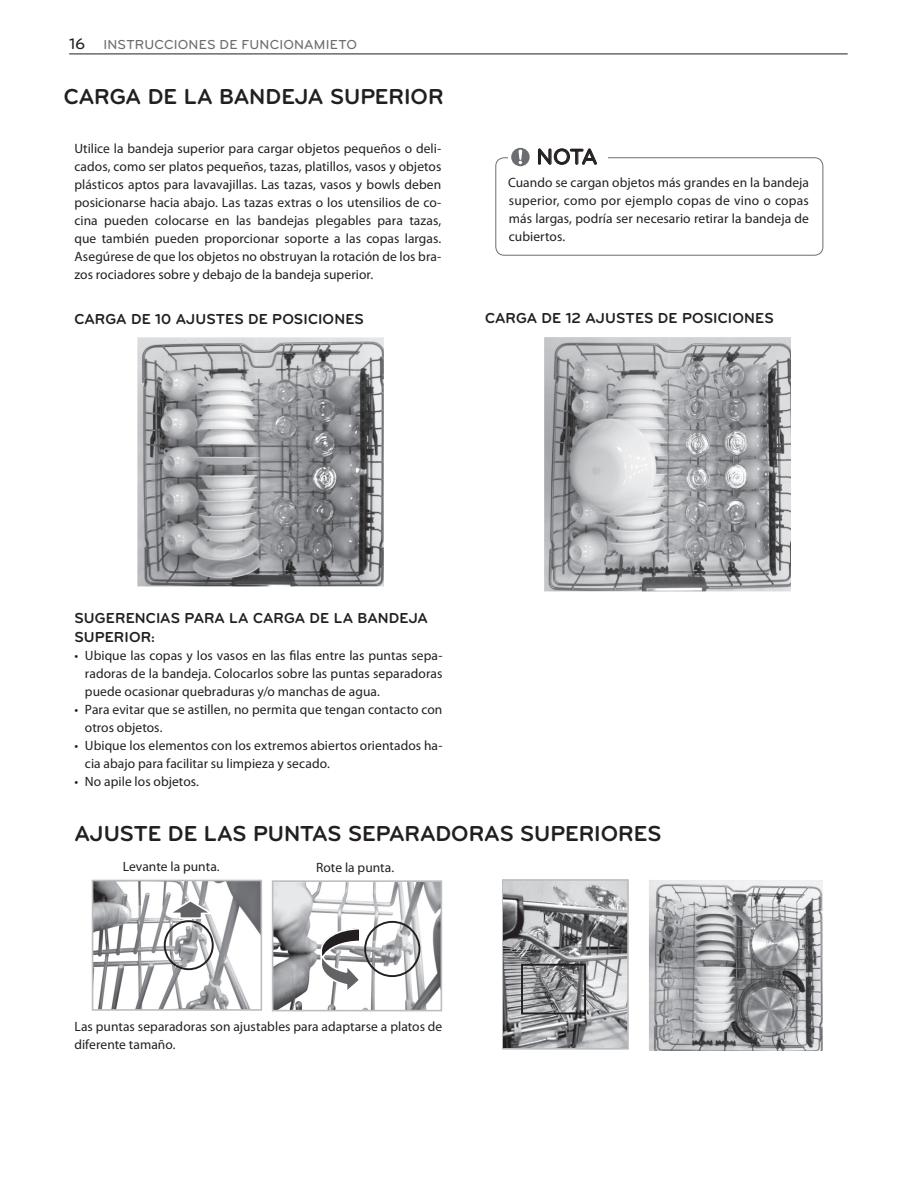
<style>
.page{position:relative;width:919px;height:1191px;background:#fff}
.page>*{position:absolute;margin:0;border:0;box-sizing:border-box;transform-origin:0 0}
.t1{font:700 22.5px "Bryant LG";color:#231f20}
.t2{font:500 22.5px "Bryant LG";color:#231f20}
.t3{font:700 15px/19.5px "Bryant LG";letter-spacing:.01em;color:#231f20}
.t4{font:13.5px/18px "Myriad Pro";letter-spacing:.005em;color:#231f20;text-align:justify}
.t5{font:500 13.5px "Bryant LG";letter-spacing:.015em;color:#6c6d70}
.s1{font-size:15.75px;color:#231f20}
</style>
<div class="page">
<hr style="left:103px;top:54px;width:744px;height:1px;background:#231f20">
<hr style="left:69px;top:54px;width:34px;height:1px;background:#231f20">
<img style="left:95px;top:882px;width:164px;height:125px">
<div style="left:92px;top:879px;width:170px;height:131px;border:2px solid #bcbdc0"></div>
<div style="left:164px;top:920px;width:50px;height:50px;border:2px solid #231f20;border-radius:50%"></div>
<svg style="left:168px;top:899px;width:49px;height:20px"></svg>
<img style="left:275px;top:883px;width:164px;height:125px">
<div style="left:272px;top:880px;width:170px;height:131px;border:2px solid #bcbdc0"></div>
<div style="left:364px;top:921px;width:56px;height:56px;border:2px solid #231f20;border-radius:50%"></div>
<svg style="left:319px;top:927px;width:43px;height:65px"></svg>
<img style="left:505px;top:882px;width:120px;height:164px">
<div style="left:502px;top:879px;width:126px;height:170px;border:2px solid #bcbdc0"></div>
<div style="left:521px;top:963px;width:65px;height:51px;border:2px solid #231f20"></div>
<div style="left:495px;top:157px;width:328px;height:99px;border:1px solid #6c6d70;border-radius:9px"></div>
<div style="left:508px;top:145px;width:100px;height:29px;background:#fff"></div>
<svg style="left:511px;top:148px;width:18px;height:18px"></svg>
<svg style="left:538px;top:149px;width:58px;height:16px"></svg>
<img style="left:137px;top:337px;width:246px;height:249px">
<img style="left:544px;top:337px;width:246px;height:254px">
<img style="left:649px;top:880px;width:173px;height:170px">
<p class="t5" style="left:69px;top:36px;width:289px"><span class="s1">16</span> INSTRUCCIONES DE FUNCIONAMIETO</p>
<h1 class="t1" style="left:64px;top:82px;width:381px">CARGA DE LA BANDEJA SUPERIOR</h1>
<p class="t4" style="left:74px;top:139px;width:368px">Utilice la bandeja superior para cargar objetos pequeños o deli&shy;cados, como ser platos pequeños, tazas, platillos, vasos y objetos plásticos aptos para lavavajillas. Las tazas, vasos y bowls deben posicionarse hacia abajo. Las tazas extras o los utensilios de co&shy;cina pueden colocarse en las bandejas plegables para tazas, que también pueden proporcionar soporte a las copas largas.<br>Asegúrese de que los objetos no obstruyan la rotación de los bra&shy;zos rociadores sobre y debajo de la bandeja superior.</p>
<p class="t3" style="left:74px;top:309px;width:291px">CARGA DE 10 AJUSTES DE POSICIONES</p>
<h1 class="t2" style="left:536px;top:143px;width:62px">NOTA</h1>
<p class="t4" style="left:508px;top:174px;width:302px">Cuando se cargan objetos más grandes en la bandeja superior, como por ejemplo copas de vino o copas más largas, podría ser necesario retirar la bandeja de cubiertos.</p>
<p class="t3" style="left:485px;top:308px;width:290px">CARGA DE 12 AJUSTES DE POSICIONES</p>
<p class="t3" style="left:74px;top:608px;width:355px">SUGERENCIAS PARA LA CARGA DE LA BANDEJA<br>SUPERIOR:</p>
<p class="t4" style="left:85px;top:646px;width:359px;text-indent:-11px">• Ubique las copas y los vasos en las filas entre las puntas sepa&shy;radoras de la bandeja. Colocarlos sobre las puntas separadoras puede ocasionar quebraduras y/o manchas de agua.</p>
<p class="t4" style="left:85px;top:700px;width:359px;text-indent:-11px">• Para evitar que se astillen, no permita que tengan contacto con otros objetos.</p>
<p class="t4" style="left:85px;top:736px;width:359px;text-indent:-11px">• Ubique los elementos con los extremos abiertos orientados ha&shy;cia abajo para facilitar su limpieza y secado.</p>
<p class="t4" style="left:74px;top:772px;width:126px">• No apile los objetos.</p>
<h1 class="t1" style="left:74px;top:819px;width:588px">AJUSTE DE LAS PUNTAS SEPARADORAS SUPERIORES</h1>
<p class="t4" style="left:123px;top:857px;width:99px">Levante la punta.</p>
<p class="t4" style="left:316px;top:857px;width:80px">Rote la punta.</p>
<p class="t4" style="left:74px;top:1017px;width:369px">Las puntas separadoras son ajustables para adaptarse a platos de diferente tamaño.</p>
</div>
